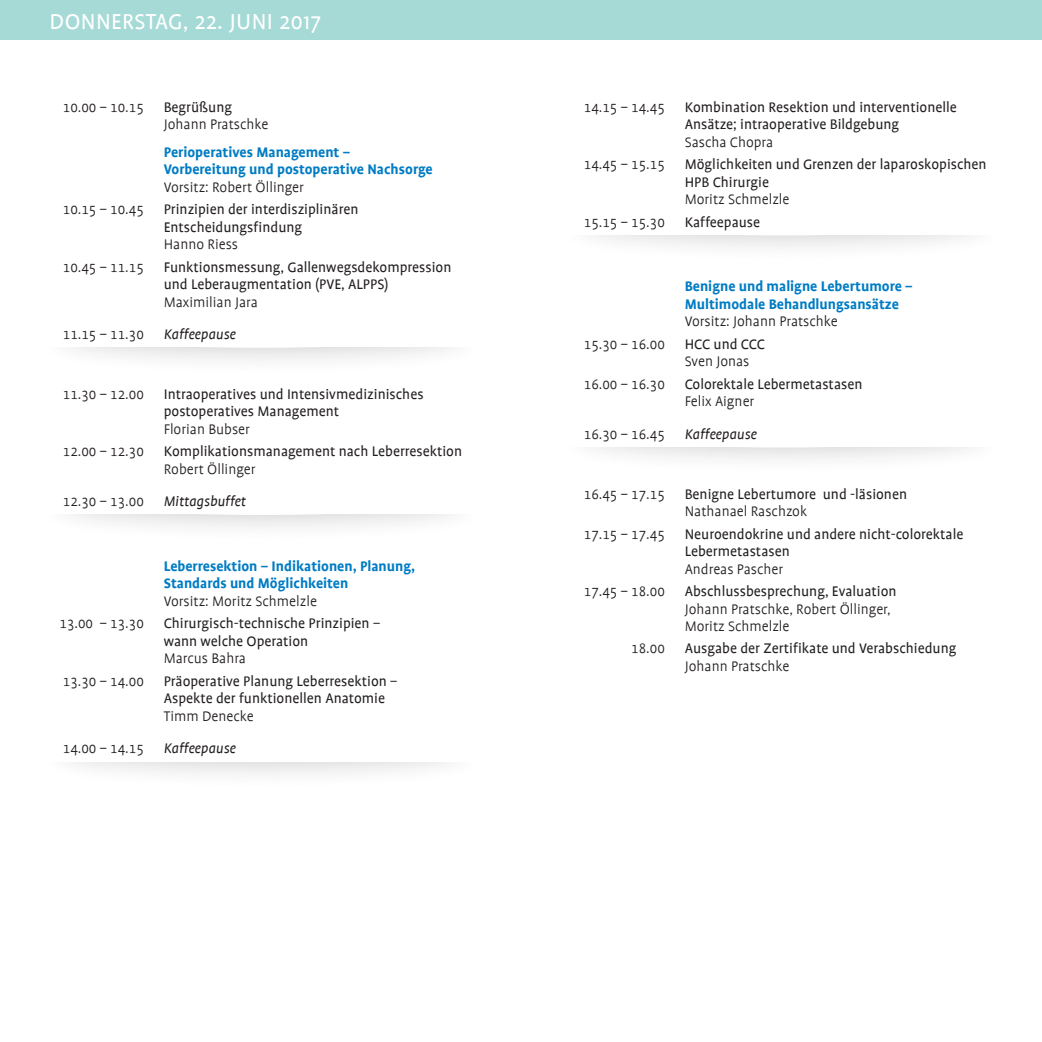
<style>
.page{position:relative;width:1042px;height:1042px;background:#fff}
.page>*{position:absolute;margin:0;border:0;box-sizing:border-box;transform-origin:0 0}
.t1{font:24.5px "Profile";letter-spacing:.015em;color:#fff}
.t2{font:15.75px/17.5px "Profile";color:#231f20}
.t3{font:300 15.75px/17.5px "Profile";color:#231f20}
.t4{font:300 15.75px "Profile SC";color:#231f20}
.t5{font:700 15.75px/17.5px "Profile";color:#007cc4}
.t6{font:italic 15.75px "Profile";color:#231f20}
</style>
<div class="page">
<div style="left:0;top:0;width:1042px;height:40px;background:#a6dad6"></div>
<div style="left:50px;top:348px;width:421px;height:28px;background:#231f20;opacity:.25"></div>
<svg style="left:56px;top:348px;width:410px;height:1px"></svg>
<div style="left:50px;top:515px;width:421px;height:28px;background:#231f20;opacity:.25"></div>
<svg style="left:56px;top:515px;width:410px;height:1px"></svg>
<div style="left:50px;top:762px;width:421px;height:28px;background:#231f20;opacity:.25"></div>
<svg style="left:56px;top:762px;width:410px;height:1px"></svg>
<div style="left:570px;top:235px;width:422px;height:28px;background:#231f20;opacity:.25"></div>
<svg style="left:577px;top:235px;width:410px;height:1px"></svg>
<div style="left:570px;top:447px;width:422px;height:28px;background:#231f20;opacity:.25"></div>
<svg style="left:577px;top:447px;width:410px;height:1px"></svg>
<h1 class="t1" style="left:50px;top:9px;width:273px">DONNERSTAG, 22. JUNI 2017</h1>
<p class="t4" style="left:63px;top:99px;width:83px">10.00 – 10.15</p>
<p class="t2" style="left:164px;top:98px;width:70px">Begrüßung</p>
<p class="t3" style="left:164px;top:116px;width:106px">Johann Pratschke</p>
<p class="t5" style="left:164px;top:143px;width:271px">Perioperatives Management –<br>Vorbereitung und postoperative Nachsorge</p>
<p class="t3" style="left:164px;top:178px;width:142px">Vorsitz: Robert Öllinger</p>
<p class="t4" style="left:63px;top:201px;width:83px">10.15 – 10.45</p>
<p class="t2" style="left:164px;top:201px;width:196px">Prinzipien der interdisziplinären<br>Entscheidungsfindung</p>
<p class="t3" style="left:164px;top:236px;width:76px">Hanno Riess</p>
<p class="t4" style="left:63px;top:259px;width:83px">10.45 – 11.15</p>
<p class="t2" style="left:164px;top:258px;width:289px">Funktionsmessung, Gallenwegsdekompression und Leberaugmentation (PVE, ALPPS)</p>
<p class="t3" style="left:164px;top:293px;width:96px">Maximilian Jara</p>
<p class="t4" style="left:63px;top:326px;width:83px">11.15 – 11.30</p>
<p class="t6" style="left:164px;top:326px;width:74px">Kaffeepause</p>
<p class="t4" style="left:63px;top:386px;width:83px">11.30 – 12.00</p>
<p class="t2" style="left:164px;top:385px;width:261px">Intraoperatives und Intensivmedizinisches postoperatives Management</p>
<p class="t3" style="left:164px;top:420px;width:88px">Florian Bubser</p>
<p class="t4" style="left:63px;top:443px;width:83px">12.00 – 12.30</p>
<p class="t2" style="left:164px;top:443px;width:300px">Komplikationsmanagement nach Leberresektion</p>
<p class="t3" style="left:164px;top:460px;width:93px">Robert Öllinger</p>
<p class="t4" style="left:63px;top:493px;width:83px">12.30 – 13.00</p>
<p class="t6" style="left:164px;top:493px;width:84px">Mittagsbuffet</p>
<p class="t5" style="left:164px;top:557px;width:253px">Leberresektion – Indikationen, Planung,<br>Standards und Möglichkeiten</p>
<p class="t3" style="left:164px;top:592px;width:155px">Vorsitz: Moritz Schmelzle</p>
<p class="t4" style="left:60px;top:615px;width:86px">13.00 – 13.30</p>
<p class="t2" style="left:164px;top:615px;width:218px">Chirurgisch-technische Prinzipien – wann welche Operation</p>
<p class="t3" style="left:164px;top:650px;width:84px">Marcus Bahra</p>
<p class="t4" style="left:63px;top:673px;width:83px">13.30 – 14.00</p>
<p class="t2" style="left:164px;top:672px;width:235px">Präoperative Planung Leberresektion –<br>Aspekte der funktionellen Anatomie</p>
<p class="t3" style="left:164px;top:707px;width:91px">Timm Denecke</p>
<p class="t4" style="left:63px;top:740px;width:83px">14.00 – 14.15</p>
<p class="t6" style="left:164px;top:740px;width:74px">Kaffeepause</p>
<p class="t4" style="left:584px;top:99px;width:83px">14.15 – 14.45</p>
<p class="t2" style="left:685px;top:98px;width:274px">Kombination Resektion und interventionelle<br>Ansätze; intraoperative Bildgebung</p>
<p class="t3" style="left:685px;top:133px;width:90px">Sascha Chopra</p>
<p class="t4" style="left:584px;top:156px;width:83px">14.45 – 15.15</p>
<p class="t2" style="left:685px;top:156px;width:303px">Möglichkeiten und Grenzen der laparoskopischen<br>HPB Chirurgie</p>
<p class="t3" style="left:685px;top:191px;width:106px">Moritz Schmelzle</p>
<p class="t4" style="left:584px;top:214px;width:83px">15.15 – 15.30</p>
<p class="t2" style="left:685px;top:213px;width:77px">Kaffeepause</p>
<p class="t5" style="left:685px;top:278px;width:229px">Benigne und maligne Lebertumore –<br>Multimodale Behandlungsansätze</p>
<p class="t3" style="left:685px;top:313px;width:155px">Vorsitz: Johann Pratschke</p>
<p class="t4" style="left:584px;top:336px;width:83px">15.30 – 16.00</p>
<p class="t2" style="left:685px;top:335px;width:82px">HCC und CCC</p>
<p class="t3" style="left:685px;top:353px;width:66px">Sven Jonas</p>
<p class="t4" style="left:584px;top:376px;width:83px">16.00 – 16.30</p>
<p class="t2" style="left:685px;top:375px;width:179px">Colorektale Lebermetastasen</p>
<p class="t3" style="left:685px;top:393px;width:71px">Felix Aigner</p>
<p class="t4" style="left:584px;top:426px;width:83px">16.30 – 16.45</p>
<p class="t6" style="left:685px;top:426px;width:74px">Kaffeepause</p>
<p class="t4" style="left:584px;top:486px;width:83px">16.45 – 17.15</p>
<p class="t2" style="left:685px;top:485px;width:224px">Benigne Lebertumore und -läsionen</p>
<p class="t3" style="left:685px;top:503px;width:124px">Nathanael Raschzok</p>
<p class="t4" style="left:584px;top:526px;width:83px">17.15 – 17.45</p>
<p class="t2" style="left:685px;top:525px;width:280px">Neuroendokrine und andere nicht-colorektale<br>Lebermetastasen</p>
<p class="t3" style="left:685px;top:560px;width:100px">Andreas Pascher</p>
<p class="t4" style="left:584px;top:583px;width:83px">17.45 – 18.00</p>
<p class="t2" style="left:685px;top:582px;width:213px">Abschlussbesprechung, Evaluation</p>
<p class="t3" style="left:685px;top:600px;width:207px">Johann Pratschke, Robert Öllinger,<br>Moritz Schmelzle</p>
<p class="t4" style="left:631px;top:640px;width:35px">18.00</p>
<p class="t2" style="left:685px;top:640px;width:273px">Ausgabe der Zertifikate und Verabschiedung</p>
<p class="t3" style="left:685px;top:657px;width:106px">Johann Pratschke</p>
</div>
